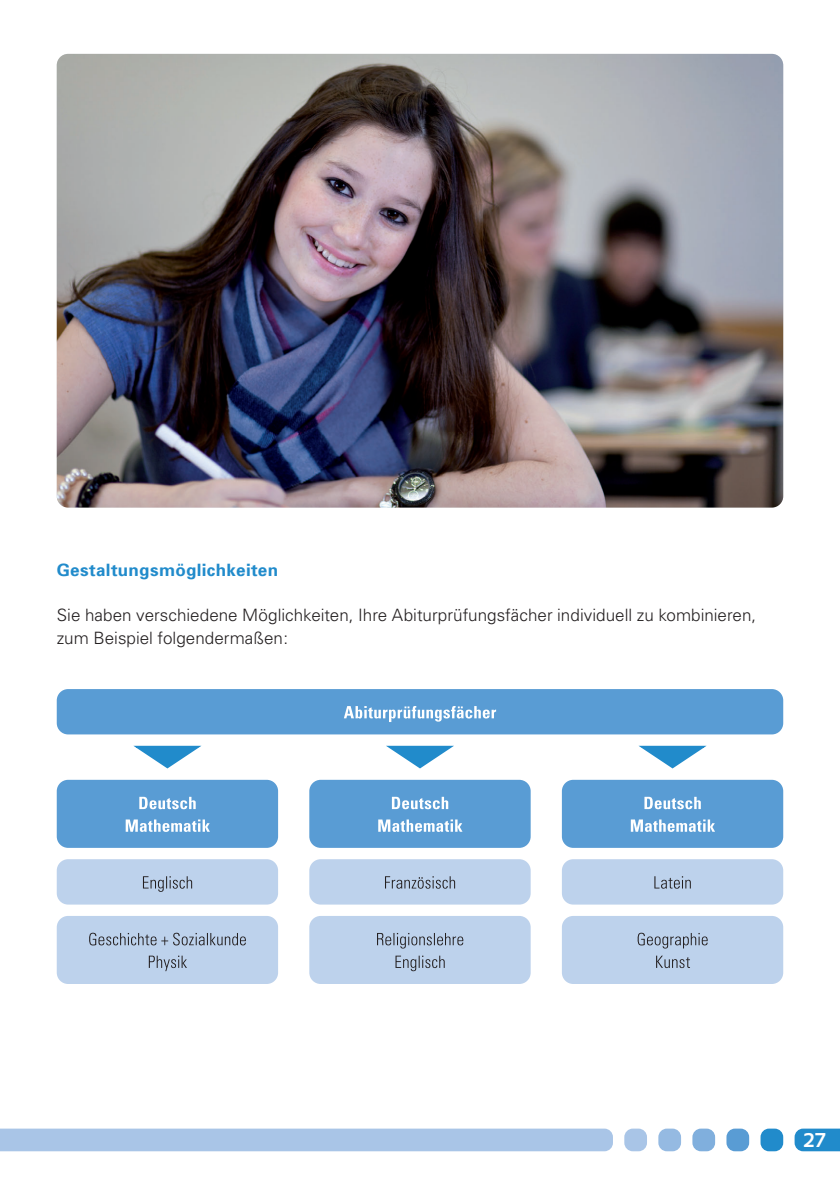
<style>
.page{position:relative;width:840px;height:1191px;background:#fff}
.page>*{position:absolute;margin:0;border:0;box-sizing:border-box;transform-origin:0 0}
.t1{font:700 20px "Sansation";color:#fff}
.t2{font:300 17px/22.6px "Univers";color:#231f20}
.t3{font:700 17px "Univers";letter-spacing:.02em;color:#218bcb}
</style>
<div class="page">
<svg style="left:794px;top:1128px;width:45px;height:23px"></svg>
<div style="left:760px;top:1128px;width:22px;height:23px;background:#218bcb;border-radius:9px"></div>
<div style="left:726px;top:1128px;width:22px;height:23px;background:#599cd4;border-radius:9px"></div>
<div style="left:692px;top:1128px;width:22px;height:23px;background:#80afdd;border-radius:9px"></div>
<div style="left:658px;top:1128px;width:22px;height:23px;background:#95bae2;border-radius:9px"></div>
<div style="left:624px;top:1128px;width:22px;height:23px;background:#a9c5e7;border-radius:9px"></div>
<img style="left:57px;top:54px;width:725px;height:453px;border-radius:11px">
<svg style="left:133px;top:745px;width:69px;height:24px"></svg>
<svg style="left:638px;top:745px;width:69px;height:24px"></svg>
<svg style="left:386px;top:745px;width:68px;height:24px"></svg>
<div style="left:57px;top:689px;width:725px;height:45px;background:#599cd4;border-radius:11px"></div>
<svg style="left:344px;top:706px;width:152px;height:16px"></svg>
<div style="left:57px;top:780px;width:221px;height:68px;background:#599cd4;border-radius:11px"></div>
<div style="left:309px;top:780px;width:221px;height:68px;background:#599cd4;border-radius:11px"></div>
<div style="left:561px;top:780px;width:221px;height:68px;background:#599cd4;border-radius:11px"></div>
<svg style="left:126px;top:819px;width:84px;height:13px"></svg>
<svg style="left:139px;top:797px;width:56px;height:12px"></svg>
<svg style="left:378px;top:819px;width:84px;height:13px"></svg>
<svg style="left:391px;top:797px;width:57px;height:12px"></svg>
<svg style="left:630px;top:819px;width:84px;height:13px"></svg>
<svg style="left:644px;top:797px;width:56px;height:12px"></svg>
<div style="left:57px;top:859px;width:221px;height:45px;background:#bdd2ec;border-radius:11px"></div>
<div style="left:309px;top:859px;width:221px;height:45px;background:#bdd2ec;border-radius:11px"></div>
<div style="left:561px;top:859px;width:221px;height:45px;background:#bdd2ec;border-radius:11px"></div>
<svg style="left:654px;top:876px;width:36px;height:12px"></svg>
<svg style="left:385px;top:876px;width:70px;height:12px"></svg>
<svg style="left:143px;top:876px;width:49px;height:16px"></svg>
<div style="left:57px;top:916px;width:221px;height:68px;background:#bdd2ec;border-radius:11px"></div>
<div style="left:309px;top:916px;width:221px;height:68px;background:#bdd2ec;border-radius:11px"></div>
<div style="left:561px;top:916px;width:221px;height:68px;background:#bdd2ec;border-radius:11px"></div>
<svg style="left:149px;top:955px;width:38px;height:16px"></svg>
<svg style="left:89px;top:932px;width:157px;height:13px"></svg>
<svg style="left:395px;top:955px;width:49px;height:16px"></svg>
<svg style="left:377px;top:933px;width:86px;height:15px"></svg>
<svg style="left:656px;top:955px;width:33px;height:13px"></svg>
<svg style="left:637px;top:932px;width:70px;height:16px"></svg>
<div style="left:0;top:1128px;width:612px;height:23px;background:#a9c5e7"></div>
<h3 class="t3" style="left:57px;top:563px;width:223px">Gestaltungsmöglichkeiten</h3>
<p class="t2" style="left:57px;top:605px;width:700px">Sie haben verschiedene Möglichkeiten, Ihre Abiturprüfungsfächer individuell zu kombinieren, zum Beispiel folgendermaßen:</p>
<p class="t1" style="left:802px;top:1129px;width:24px">27</p>
</div>
